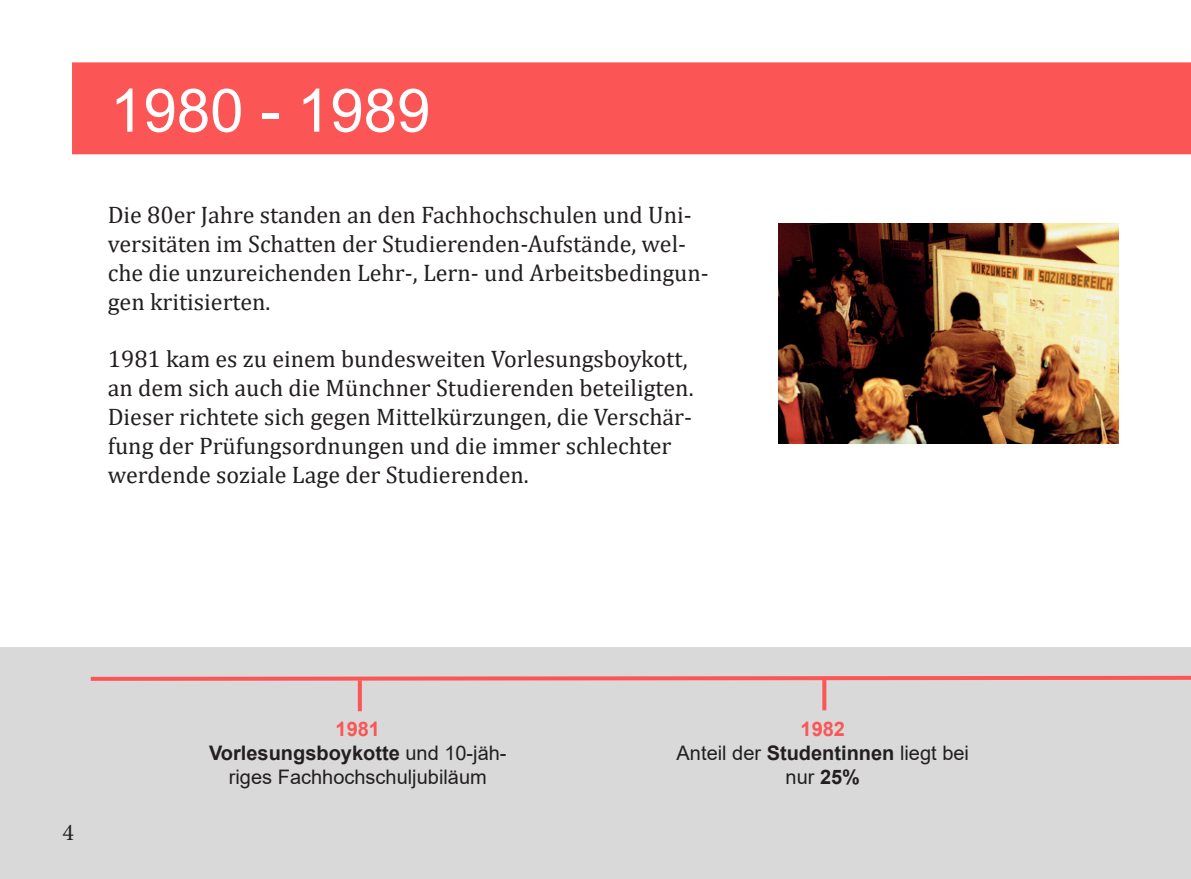
<style>
.page{position:relative;width:1191px;height:879px;background:#fff}
.page>*{position:absolute;margin:0;border:0;box-sizing:border-box;transform-origin:0 0}
.t1{font:60px "Arial";color:#fff}
.t2{font:24px/28.8px "Cambria";color:#231f20}
.t3{font:24px "Minion Pro";color:#231f20}
.t4{font:20px/24px "Arial";color:#231f20;text-align:center}
.s1{font-weight:700;color:#fc5555}
.s2{font-weight:700}
</style>
<div class="page">
<div style="left:72px;top:62px;width:1119px;height:93px;background:#fc5555"></div>
<div style="left:0;top:647px;width:1191px;height:232px;background:#d9d9d9"></div>
<img style="left:779px;top:224px;width:339px;height:220px">
<svg style="left:90px;top:675px;width:1101px;height:8px"></svg>
<svg style="left:358px;top:680px;width:4px;height:31px"></svg>
<svg style="left:822px;top:679px;width:4px;height:31px"></svg>
<h1 class="t1" style="left:110px;top:69px;width:322px">1980 - 1989</h1>
<p class="t2" style="left:108px;top:201px;width:602px">Die 80er Jahre standen an den Fachhochschulen und Uni&shy;versitäten im Schatten der Studierenden-Aufstände, wel&shy;che die unzureichenden Lehr-, Lern- und Arbeitsbedingun&shy;gen kritisierten.</p>
<p class="t2" style="left:108px;top:345px;width:587px">1981 kam es zu einem bundesweiten Vorlesungsboykott, an dem sich auch die Münchner Studierenden beteiligten.<br>Dieser richtete sich gegen Mittelkürzungen, die Verschär&shy;fung der Prüfungsordnungen und die immer schlechter werdende soziale Lage der Studierenden.</p>
<p class="t3" style="left:62px;top:816px;width:13px">4</p>
<p class="t4" style="left:209px;top:716px;width:299px"><span class="s1">1981<br></span><span class="s2">Vorlesungsboykotte</span> und 10-jäh&shy;riges Fachhochschuljubiläum</p>
<p class="t4" style="left:676px;top:716px;width:294px"><span class="s1">1982<br></span>Anteil der <span class="s2">Studentinnen</span> liegt bei nur <span class="s2">25%</span></p>
</div>
